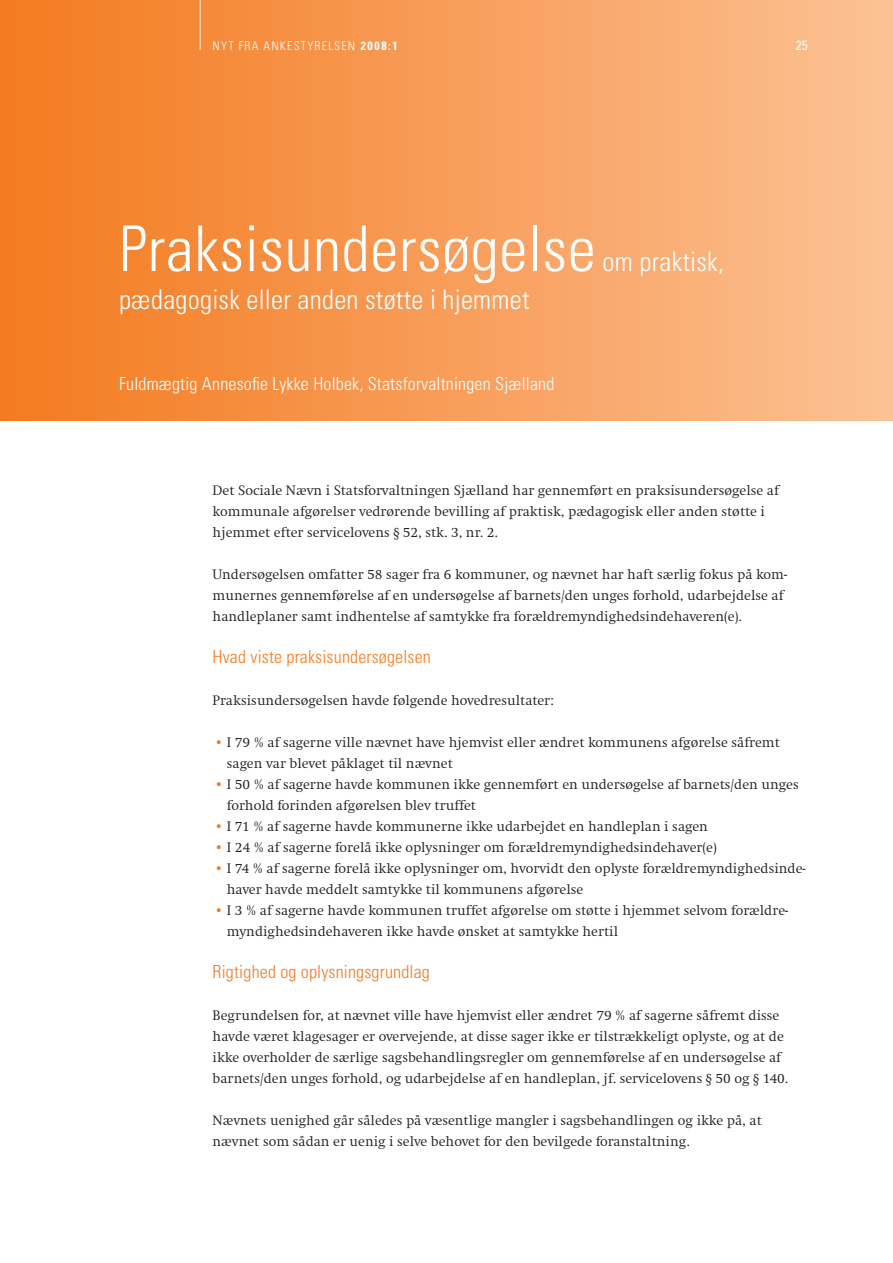
<style>
.page{position:relative;width:893px;height:1263px;background:#fff}
.page>*{position:absolute;margin:0;border:0;box-sizing:border-box;transform-origin:0 0}
.t1{font:300 condensed 63px "Univers";letter-spacing:.01em;color:#fff}
.t2{font:300 condensed 27px "Univers";letter-spacing:.01em;color:#fff}
.t3{font:300 condensed 18px "Univers";letter-spacing:.01em;color:#f47b21}
.t4{font:300 condensed 18px "Univers";letter-spacing:.01em;color:#fff}
.t5{font:300 14.25px/21px "Swift EF";color:#231f20}
.t6{font:condensed 13.5px "Univers";color:#fff}
.t7{font:300 condensed 12px "Univers";letter-spacing:.1em;color:#fff}
.t8{font:700 condensed 12px "Univers";color:#fff}
.s1{color:#f47b21}
</style>
<div class="page">
<div style="left:0;top:0;width:893px;height:421px;background:linear-gradient(to right,#f4791e,#fcc194)"></div>
<hr style="left:200px;top:0;width:1px;height:51px;background:#f47b21">
<hr style="left:200px;top:0;width:1px;height:50px;background:#fff">
<p class="t7" style="left:213px;top:39px;width:110px">NYT FRA ANKESTYRELSEN</p>
<p class="t8" style="left:361px;top:38px;width:39px">2008:1</p>
<p class="t6" style="left:796px;top:37px;width:13px">25</p>
<h1 class="t1" style="left:119px;top:211px;width:478px">Praksisundersøgelse</h1>
<h2 class="t2" style="left:119px;top:283px;width:412px">pædagogisk eller anden støtte i hjemmet</h2>
<h2 class="t2" style="left:602px;top:245px;width:123px">om praktisk,</h2>
<p class="t4" style="left:119px;top:373px;width:437px">Fuldmægtig Annesofie Lykke Holbek, Statsforvaltningen Sjælland</p>
<p class="t5" style="left:213px;top:480px;width:568px">Det Sociale Nævn i Statsforvaltningen Sjælland har gennemført en praksisundersøgelse af kommunale afgørelser vedrørende bevilling af praktisk, pædagogisk eller anden støtte i hjemmet efter servicelovens § 52, stk. 3, nr. 2.</p>
<p class="t5" style="left:213px;top:564px;width:576px">Undersøgelsen omfatter 58 sager fra 6 kommuner, og nævnet har haft særlig fokus på kom&shy;munernes gennemførelse af en undersøgelse af barnets/den unges forhold, udarbejdelse af handleplaner samt indhentelse af samtykke fra forældremyndighedsindehaveren(e).</p>
<p class="t3" style="left:213px;top:646px;width:220px">Hvad viste praksisundersøgelsen</p>
<p class="t5" style="left:213px;top:690px;width:343px">Praksisundersøgelsen havde følgende hovedresultater:</p>
<p class="t5" style="left:227px;top:732px;width:555px;text-indent:-13px"><span class="s1">•</span> I 79 % af sagerne ville nævnet have hjemvist eller ændret kommunens afgørelse såfremt sagen var blevet påklaget til nævnet</p>
<p class="t5" style="left:227px;top:774px;width:573px;text-indent:-13px"><span class="s1">•</span> I 50 % af sagerne havde kommunen ikke gennemført en undersøgelse af barnets/den unges forhold forinden afgørelsen blev truffet</p>
<p class="t5" style="left:214px;top:816px;width:495px"><span class="s1">•</span> I 71 % af sagerne havde kommunerne ikke udarbejdet en handleplan i sagen</p>
<p class="t5" style="left:214px;top:837px;width:504px"><span class="s1">•</span> I 24 % af sagerne forelå ikke oplysninger om forældremyndighedsindehaver(e)</p>
<p class="t5" style="left:227px;top:858px;width:580px;text-indent:-13px"><span class="s1">•</span> I 74 % af sagerne forelå ikke oplysninger om, hvorvidt den oplyste forældremyndighedsinde&shy;haver havde meddelt samtykke til kommunens afgørelse</p>
<p class="t5" style="left:227px;top:900px;width:563px;text-indent:-13px"><span class="s1">•</span> I 3 % af sagerne havde kommunen truffet afgørelse om støtte i hjemmet selvom forældre&shy;myndighedsindehaveren ikke havde ønsket at samtykke hertil</p>
<p class="t3" style="left:213px;top:961px;width:219px">Rigtighed og oplysningsgrundlag</p>
<p class="t5" style="left:213px;top:1005px;width:577px">Begrundelsen for, at nævnet ville have hjemvist eller ændret 79 % af sagerne såfremt disse havde været klagesager er overvejende, at disse sager ikke er tilstrækkeligt oplyste, og at de ikke overholder de særlige sagsbehandlingsregler om gennemførelse af en undersøgelse af barnets/den unges forhold, og udarbejdelse af en handleplan, jf. servicelovens § 50 og § 140.</p>
<p class="t5" style="left:213px;top:1110px;width:551px">Nævnets uenighed går således på væsentlige mangler i sagsbehandlingen og ikke på, at nævnet som sådan er uenig i selve behovet for den bevilgede foranstaltning.</p>
</div>
